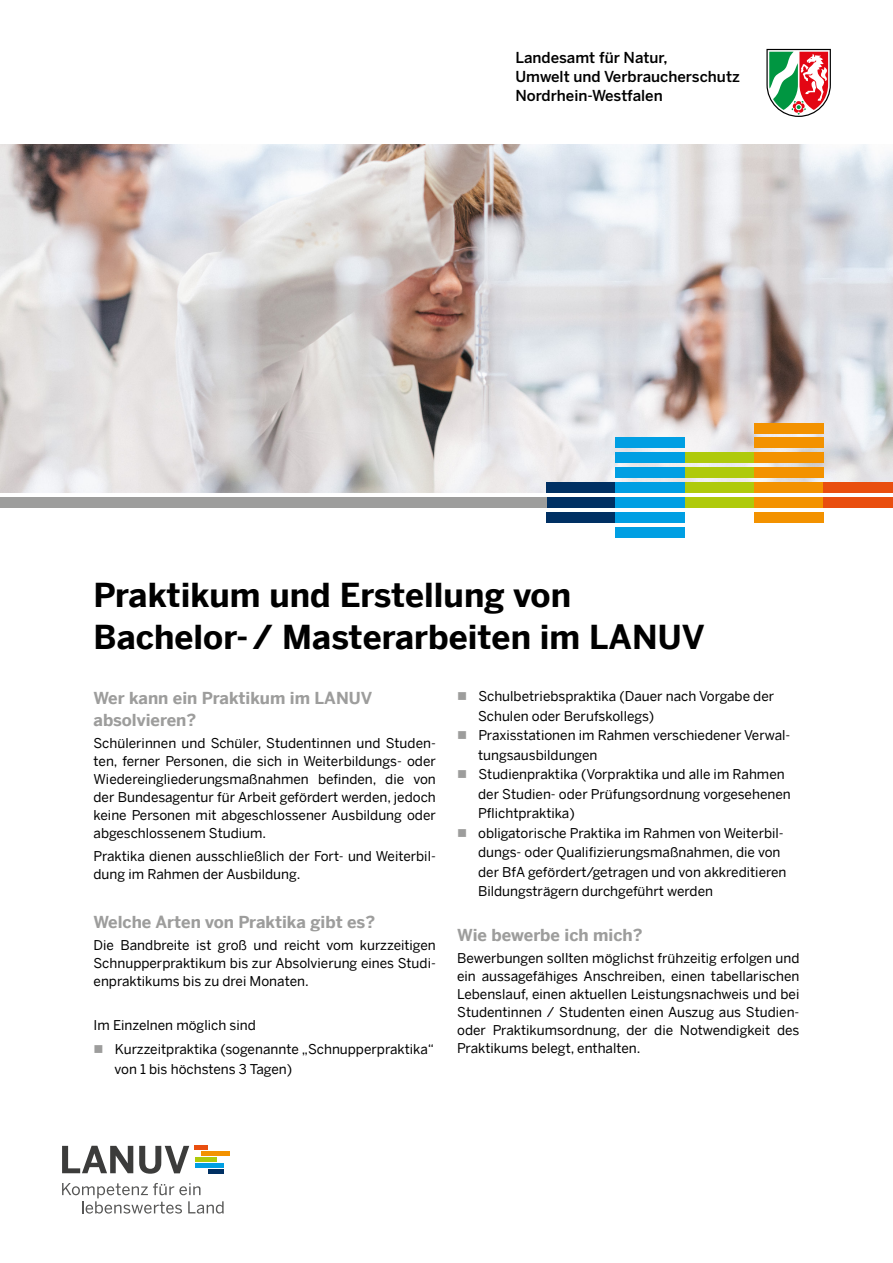
<style>
.page{position:relative;width:893px;height:1263px;background:#fff}
.page>*{position:absolute;margin:0;border:0;box-sizing:border-box;transform-origin:0 0}
.Titel_Headline{font:700 33px/42px "Benton Sans";color:#000}
.Zwischenüberschrift{font:700 16.5px/22.5px "Benton Sans";color:#9d9d9c}
.t1{font:500 15px/18.9px "Benton Sans";color:#000}
.Fließtext{font:13.5px/18px "Benton Sans";color:#000}
</style>
<div class="page">
<img style="left:0;top:145px;width:893px;height:348px">
<svg style="left:62px;top:1146px;width:71px;height:27px"></svg>
<svg style="left:139px;top:1146px;width:50px;height:28px"></svg>
<hr style="left:208px;top:1169px;width:16px;height:4px;background:#003063">
<hr style="left:195px;top:1163px;width:29px;height:4px;background:#009fe3">
<hr style="left:201px;top:1152px;width:29px;height:4px;background:#f39200">
<hr style="left:195px;top:1146px;width:13px;height:4px;background:#e94e0f">
<div style="left:195px;top:1157px;width:21px;height:5px;background:#afca0b"></div>
<svg style="left:62px;top:1183px;width:162px;height:30px"></svg>
<svg style="left:766px;top:49px;width:65px;height:68px"></svg>
<div style="left:616px;top:438px;width:69px;height:10px;background:#009fe3"></div>
<div style="left:616px;top:527px;width:69px;height:11px;background:#009fe3"></div>
<div style="left:546px;top:497px;width:70px;height:11px;background:#003063"></div>
<div style="left:546px;top:512px;width:70px;height:11px;background:#003063"></div>
<div style="left:546px;top:482px;width:70px;height:11px;background:#003063"></div>
<div style="left:616px;top:512px;width:69px;height:11px;background:#009fe3"></div>
<div style="left:616px;top:497px;width:69px;height:11px;background:#009fe3"></div>
<div style="left:616px;top:482px;width:69px;height:11px;background:#009fe3"></div>
<div style="left:616px;top:467px;width:69px;height:11px;background:#009fe3"></div>
<div style="left:616px;top:452px;width:69px;height:11px;background:#009fe3"></div>
<div style="left:685px;top:467px;width:69px;height:11px;background:#afca0b"></div>
<div style="left:685px;top:482px;width:69px;height:11px;background:#afca0b"></div>
<div style="left:685px;top:497px;width:69px;height:11px;background:#afca0b"></div>
<div style="left:685px;top:452px;width:69px;height:11px;background:#afca0b"></div>
<div style="left:754px;top:423px;width:70px;height:10px;background:#f39200"></div>
<div style="left:754px;top:512px;width:70px;height:11px;background:#f39200"></div>
<div style="left:754px;top:497px;width:70px;height:11px;background:#f39200"></div>
<div style="left:754px;top:482px;width:70px;height:11px;background:#f39200"></div>
<div style="left:754px;top:467px;width:70px;height:11px;background:#f39200"></div>
<div style="left:754px;top:452px;width:70px;height:11px;background:#f39200"></div>
<div style="left:754px;top:438px;width:70px;height:10px;background:#f39200"></div>
<div style="left:824px;top:482px;width:69px;height:11px;background:#e94e0f"></div>
<div style="left:824px;top:497px;width:69px;height:11px;background:#e94e0f"></div>
<div style="left:0;top:497px;width:546px;height:11px;background:#9d9d9c"></div>
<p class="t1" style="left:515px;top:48px;width:226px">Landesamt für Natur,<br>Umwelt und Verbraucherschutz<br>Nordrhein-Westfalen</p>
<p class="Titel_Headline" style="left:94px;top:574px;width:613px">Praktikum und Erstellung von<br>Bachelor-/ Masterarbeiten im LANUV</p>
<p class="Zwischenüberschrift" style="left:94px;top:686px;width:280px">Wer kann ein Praktikum im LANUV absolvieren?</p>
<p class="Fließtext" style="left:94px;top:734px;width:344px;text-align:justify">Schülerinnen und Schüler, Studentinnen und Studen&shy;ten, ferner Personen, die sich in Weiterbildungs- oder Wiedereingliederungsmaßnahmen befinden, die von der Bundesagentur für Arbeit gefördert werden, jedoch keine Personen mit abgeschlossener Ausbildung oder abgeschlossenem Studium.</p>
<p class="Fließtext" style="left:94px;top:847px;width:344px">Praktika dienen ausschließlich der Fort- und Weiterbil&shy;dung im Rahmen der Ausbildung.</p>
<p class="Zwischenüberschrift" style="left:94px;top:910px;width:283px">Welche Arten von Praktika gibt es?</p>
<p class="Fließtext" style="left:94px;top:936px;width:344px;text-align:justify">Die Bandbreite ist groß und reicht vom kurzzeitigen Schnupperpraktikum bis zur Absolvierung eines Studi&shy;enpraktikums bis zu drei Monaten.</p>
<p class="Fließtext" style="left:94px;top:1016px;width:164px">Im Einzelnen möglich sind</p>
<p class="Fließtext" style="left:115px;top:1039px;width:321px;line-height:19.5px">Kurzzeitpraktika (sogenannte „Schnupperpraktika“ von 1 bis höchstens 3 Tagen)</p>
<p class="Fließtext" style="left:478px;top:686px;width:298px;line-height:19.5px">Schulbetriebspraktika (Dauer nach Vorgabe der<br>Schulen oder Berufskollegs)</p>
<p class="Fließtext" style="left:478px;top:725px;width:314px;line-height:19.5px">Praxisstationen im Rahmen verschiedener Verwal&shy;tungsausbildungen</p>
<p class="Fließtext" style="left:478px;top:764px;width:314px;line-height:19.5px">Studienpraktika (Vorpraktika und alle im Rahmen der Studien- oder Prüfungsordnung vorgesehenen<br>Pflichtpraktika)</p>
<p class="Fließtext" style="left:478px;top:823px;width:310px;line-height:19.5px">obligatorische Praktika im Rahmen von Weiterbil&shy;dungs- oder Qualifizierungsmaßnahmen, die von der BfA gefördert/getragen und von akkreditieren Bildungsträgern durchgeführt werden</p>
<p class="Zwischenüberschrift" style="left:457px;top:923px;width:187px">Wie bewerbe ich mich?</p>
<p class="Fließtext" style="left:457px;top:949px;width:344px;text-align:justify">Bewerbungen sollten möglichst frühzeitig erfolgen und ein aussagefähiges Anschreiben, einen tabellarischen Lebenslauf, einen aktuellen Leistungsnachweis und bei Studentinnen / Studenten einen Auszug aus Studien&shy;oder Praktikumsordnung, der die Notwendigkeit des Praktikums belegt, enthalten.</p>
</div>
